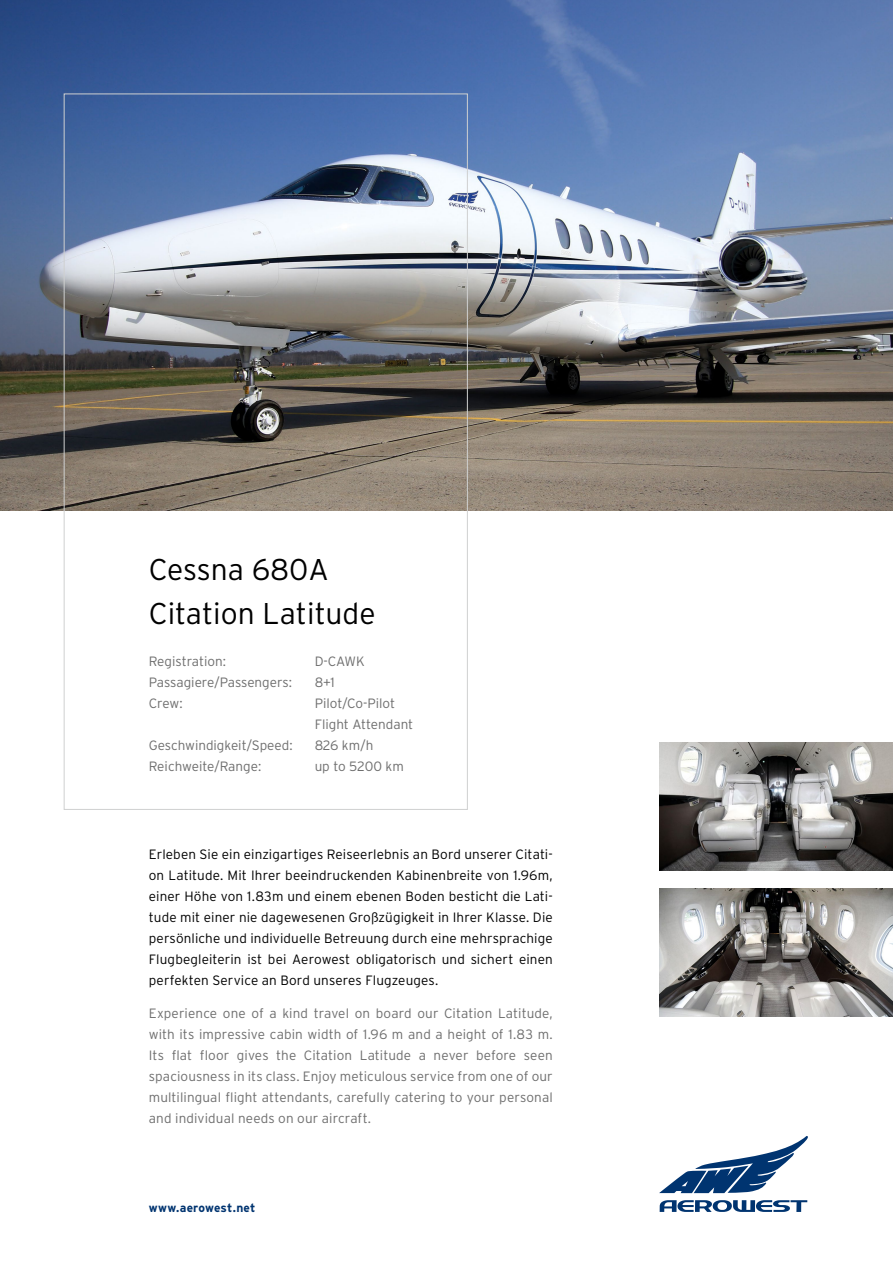
<style>
.page{position:relative;width:893px;height:1263px;background:#fff}
.page>*{position:absolute;margin:0;border:0;box-sizing:border-box;transform-origin:0 0}
.t1{font:300 30px/43.5px "Interstate";color:#000}
.t2{font:300 13.5px/21px "Interstate";color:#6e6e6e}
.t3{font:300 13.5px/21px "Interstate";letter-spacing:.01em;color:#000;text-align:justify}
.t4{font:700 12px "Interstate";letter-spacing:.015em;color:#003470}
</style>
<div class="page">
<img style="left:0;top:0;width:893px;height:510px">
<svg style="left:659px;top:1136px;width:149px;height:76px"></svg>
<img style="left:659px;top:743px;width:234px;height:127px">
<img style="left:659px;top:888px;width:234px;height:128px">
<h1 class="t1" style="left:149px;top:547px;width:228px">Cessna 680A<br>Citation Latitude</h1>
<p class="t2" style="left:149px;top:651px;width:79px">Registration:</p>
<p class="t2" style="left:315px;top:651px;width:52px">D-CAWK</p>
<p class="t2" style="left:149px;top:672px;width:145px">Passagiere/Passengers:</p>
<p class="t2" style="left:315px;top:672px;width:22px">8+1</p>
<p class="t2" style="left:149px;top:693px;width:35px">Crew:</p>
<p class="t2" style="left:315px;top:693px;width:100px">Pilot/Co-Pilot<br>Flight Attendant</p>
<p class="t2" style="left:149px;top:735px;width:145px">Geschwindigkeit/Speed:</p>
<p class="t2" style="left:315px;top:735px;width:60px">826 km/h</p>
<p class="t2" style="left:149px;top:756px;width:114px">Reichweite/Range:</p>
<p class="t2" style="left:315px;top:756px;width:91px">up to 5200 km</p>
<p class="t3" style="left:149px;top:844px;width:405px">Erleben Sie ein einzigartiges Reiseerlebnis an Bord unserer Citati&shy;on Latitude. Mit Ihrer beeindruckenden Kabinenbreite von 1.96m, einer Höhe von 1.83m und einem ebenen Boden besticht die Lati&shy;tude mit einer nie dagewesenen Großzügigkeit in Ihrer Klasse. Die persönliche und individuelle Betreuung durch eine mehrsprachige Flugbegleiterin ist bei Aerowest obligatorisch und sichert einen perfekten Service an Bord unseres Flugzeuges.</p>
<p class="t2" style="left:149px;top:1002px;width:405px;text-align:justify">Experience one of a kind travel on board our Citation Latitude, with its impressive cabin width of 1.96 m and a height of 1.83 m.<br>Its flat floor gives the Citation Latitude a never before seen spaciousness in its class. Enjoy meticulous service from one of our multilingual flight attendants, carefully catering to your personal and individual needs on our aircraft.</p>
<p class="t4" style="left:149px;top:1201px;width:108px">www.aerowest.net</p>
</div>
